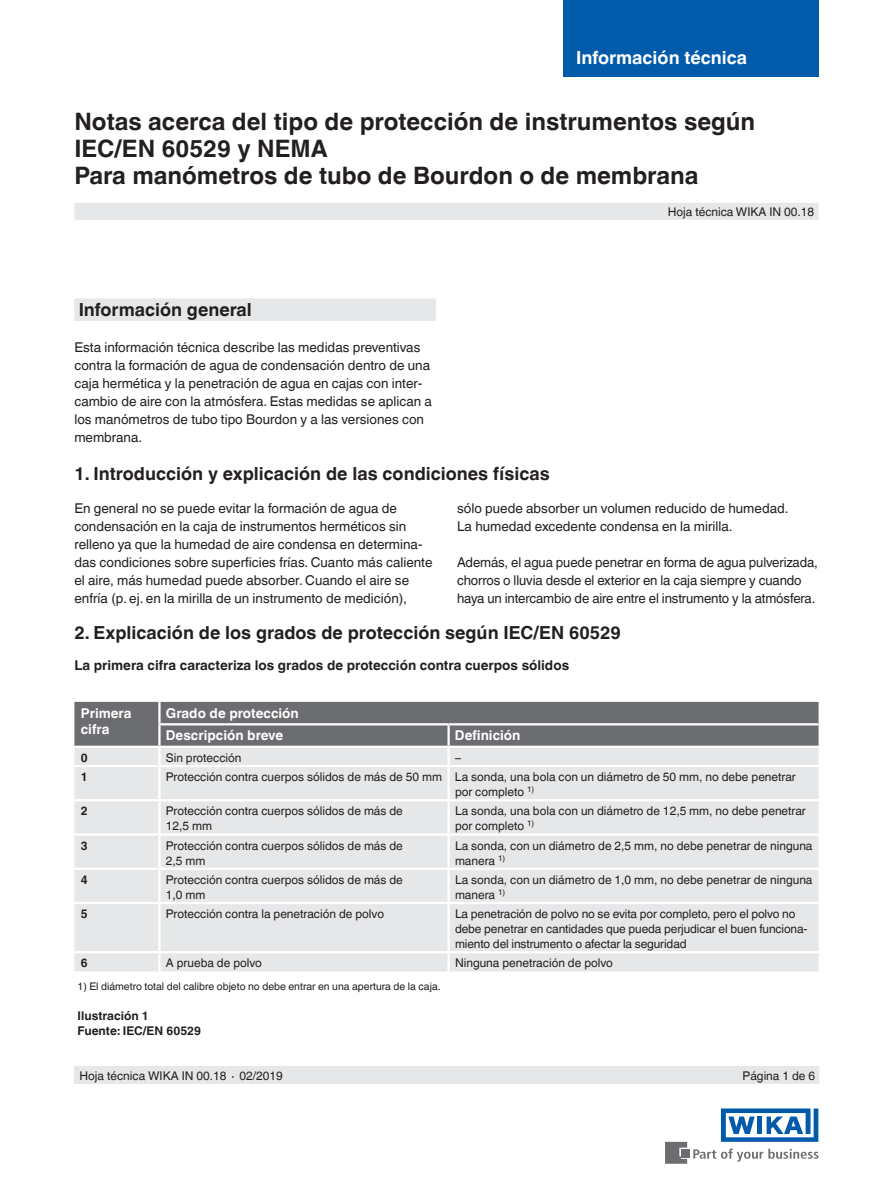
<style>
.page{position:relative;width:893px;height:1188px;background:#fff}
.page>*{position:absolute;margin:0;border:0;box-sizing:border-box;transform-origin:0 0}
.t1{font:700 24px/27px "Helvetica World";color:#231f20}
.t2{font:700 18px "Helvetica World";color:#231f20}
.t3{font:700 18px "Helvetica World";color:#fff}
.t4{font:13.5px/18px "Helvetica World";color:#231f20}
.t5{font:700 13.5px "Helvetica World";color:#231f20}
.t6{font:700 13.5px/16.5px "Helvetica World";color:#fff}
.t7{font:12px/15px "Helvetica World";color:#231f20}
.t8{font:700 12px/15px "Helvetica World";color:#231f20}
.t9{font:10.5px "Helvetica World";color:#231f20}
</style>
<div class="page">
<svg style="left:693px;top:1149px;width:126px;height:13px"></svg>
<div style="left:682px;top:1150px;width:8px;height:8px;background:#6c6d70"></div>
<svg style="left:665px;top:1142px;width:22px;height:22px"></svg>
<svg style="left:721px;top:1108px;width:97px;height:34px"></svg>
<div style="left:563px;top:0;width:256px;height:76px;background:#015aaa"></div>
<div style="left:74px;top:203px;width:745px;height:17px;background:#e6e7e9"></div>
<div style="left:74px;top:1066px;width:745px;height:18px;background:#e6e7e9"></div>
<div style="left:74px;top:298px;width:362px;height:23px;background:#e6e7e9"></div>
<div style="left:74px;top:702px;width:745px;height:44px;background:#6c6d70"></div>
<div style="left:74px;top:748px;width:745px;height:223px;background:#e6e7e9"></div>
<hr style="left:158px;top:702px;width:3px;height:21px;background:#fff">
<hr style="left:158px;top:725px;width:3px;height:21px;background:#fff">
<hr style="left:158px;top:723px;width:291px;height:2px;background:#fff">
<hr style="left:449px;top:723px;width:370px;height:2px;background:#fff">
<hr style="left:447px;top:725px;width:3px;height:21px;background:#fff">
<hr style="left:158px;top:748px;width:3px;height:17px;background:#fff">
<hr style="left:447px;top:748px;width:3px;height:17px;background:#fff">
<hr style="left:74px;top:765px;width:85px;height:2px;background:#fff">
<hr style="left:159px;top:765px;width:290px;height:2px;background:#fff">
<hr style="left:158px;top:767px;width:3px;height:32px;background:#fff">
<hr style="left:449px;top:765px;width:370px;height:2px;background:#fff">
<hr style="left:447px;top:767px;width:3px;height:32px;background:#fff">
<hr style="left:74px;top:799px;width:85px;height:2px;background:#fff">
<hr style="left:159px;top:799px;width:290px;height:2px;background:#fff">
<hr style="left:158px;top:801px;width:3px;height:32px;background:#fff">
<hr style="left:449px;top:799px;width:370px;height:2px;background:#fff">
<hr style="left:447px;top:801px;width:3px;height:32px;background:#fff">
<hr style="left:74px;top:833px;width:85px;height:3px;background:#fff">
<hr style="left:159px;top:833px;width:290px;height:3px;background:#fff">
<hr style="left:158px;top:836px;width:3px;height:32px;background:#fff">
<hr style="left:449px;top:833px;width:370px;height:3px;background:#fff">
<hr style="left:447px;top:836px;width:3px;height:32px;background:#fff">
<hr style="left:74px;top:868px;width:85px;height:2px;background:#fff">
<hr style="left:159px;top:868px;width:290px;height:2px;background:#fff">
<hr style="left:158px;top:870px;width:3px;height:32px;background:#fff">
<hr style="left:449px;top:868px;width:370px;height:2px;background:#fff">
<hr style="left:447px;top:870px;width:3px;height:32px;background:#fff">
<hr style="left:74px;top:902px;width:85px;height:2px;background:#fff">
<hr style="left:159px;top:902px;width:290px;height:2px;background:#fff">
<hr style="left:158px;top:904px;width:3px;height:47px;background:#fff">
<hr style="left:449px;top:902px;width:370px;height:2px;background:#fff">
<hr style="left:447px;top:904px;width:3px;height:47px;background:#fff">
<hr style="left:74px;top:951px;width:85px;height:2px;background:#fff">
<hr style="left:159px;top:951px;width:290px;height:2px;background:#fff">
<hr style="left:158px;top:953px;width:3px;height:18px;background:#fff">
<hr style="left:449px;top:951px;width:370px;height:2px;background:#fff">
<hr style="left:447px;top:953px;width:3px;height:18px;background:#fff">
<h2 class="t3" style="left:576px;top:47px;width:172px">Información técnica</h2>
<h1 class="t1" style="left:74px;top:108px;width:682px">Notas acerca del tipo de protección de instrumentos según<br>IEC/EN 60529 y NEMA<br>Para manómetros de tubo de Bourdon o de membrana</h1>
<h2 class="t2" style="left:79px;top:299px;width:175px">Información general</h2>
<p class="t4" style="left:74px;top:338px;width:359px">Esta información técnica describe las medidas preventivas contra la formación de agua de condensación dentro de una caja hermética y la penetración de agua en cajas con inter&shy;cambio de aire con la atmósfera. Estas medidas se aplican a los manómetros de tubo tipo Bourdon y a las versiones con membrana.</p>
<p class="t7" style="left:668px;top:204px;width:148px">Hoja técnica WIKA IN 00.18</p>
<h2 class="t2" style="left:74px;top:464px;width:477px">1. Introducción y explicación de las condiciones físicas</h2>
<p class="t4" style="left:457px;top:500px;width:333px">sólo puede absorber un volumen reducido de humedad.<br>La humedad excedente condensa en la mirilla.</p>
<p class="t4" style="left:457px;top:554px;width:362px">Además, el agua puede penetrar en forma de agua pulverizada, chorros o lluvia desde el exterior en la caja siempre y cuando haya un intercambio de aire entre el instrumento y la atmósfera.</p>
<h2 class="t2" style="left:74px;top:622px;width:548px">2. Explicación de los grados de protección según IEC/EN 60529</h2>
<p class="t5" style="left:74px;top:658px;width:496px">La primera cifra caracteriza los grados de protección contra cuerpos sólidos</p>
<p class="t6" style="left:81px;top:705px;width:52px">Primera cifra</p>
<p class="t6" style="left:166px;top:702px;width:134px;line-height:22.5px">Grado de protección<br>Descripción breve</p>
<p class="t4" style="left:74px;top:500px;width:360px">En general no se puede evitar la formación de agua de condensación en la caja de instrumentos herméticos sin relleno ya que la humedad de aire condensa en determina&shy;das condiciones sobre superficies frías. Cuanto más caliente el aire, más humedad puede absorber. Cuando el aire se enfría (p. ej. en la mirilla de un instrumento de medición),</p>
<p class="t6" style="left:455px;top:728px;width:67px">Definición</p>
<p class="t8" style="left:81px;top:750px;width:8px">0</p>
<p class="t7" style="left:166px;top:750px;width:77px">Sin protección</p>
<p class="t7" style="left:455px;top:750px;width:7px">–</p>
<p class="t8" style="left:81px;top:769px;width:8px">1</p>
<p class="t7" style="left:455px;top:769px;width:342px;text-indent:-289px">Protección contra cuerpos sólidos de más de 50 mm La sonda, una bola con un diámetro de 50 mm, no debe penetrar por completo <sup>1)</sup></p>
<p class="t8" style="left:81px;top:804px;width:8px">2</p>
<p class="t7" style="left:166px;top:804px;width:239px">Protección contra cuerpos sólidos de más de<br>12,5 mm</p>
<p class="t7" style="left:455px;top:804px;width:352px">La sonda, una bola con un diámetro de 12,5 mm, no debe penetrar por completo <sup>1)</sup></p>
<p class="t8" style="left:81px;top:838px;width:8px">3</p>
<p class="t7" style="left:166px;top:838px;width:239px">Protección contra cuerpos sólidos de más de<br>2,5 mm</p>
<p class="t7" style="left:455px;top:838px;width:359px">La sonda, con un diámetro de 2,5 mm, no debe penetrar de ninguna manera <sup>1)</sup></p>
<p class="t8" style="left:81px;top:872px;width:8px">4</p>
<p class="t7" style="left:166px;top:872px;width:239px">Protección contra cuerpos sólidos de más de<br>1,0 mm</p>
<p class="t7" style="left:455px;top:872px;width:359px">La sonda, con un diámetro de 1,0 mm, no debe penetrar de ninguna manera <sup>1)</sup></p>
<p class="t8" style="left:81px;top:906px;width:8px">5</p>
<p class="t7" style="left:166px;top:906px;width:220px">Protección contra la penetración de polvo</p>
<p class="t7" style="left:455px;top:906px;width:354px">La penetración de polvo no se evita por completo, pero el polvo no debe penetrar en cantidades que pueda perjudicar el buen funciona&shy;miento del instrumento o afectar la seguridad</p>
<p class="t8" style="left:81px;top:956px;width:8px">6</p>
<p class="t7" style="left:166px;top:956px;width:98px">A prueba de polvo</p>
<p class="t7" style="left:455px;top:956px;width:159px">Ninguna penetración de polvo</p>
<p class="t9" style="left:78px;top:981px;width:365px">1) El diámetro total del calibre objeto no debe entrar en una apertura de la caja.</p>
<p class="t8" style="left:78px;top:1009px;width:125px">Ilustración 1<br>Fuente: IEC/EN 60529</p>
<p class="t7" style="left:80px;top:1068px;width:205px">Hoja técnica WIKA IN 00.18 ∙ 02/2019</p>
<p class="t7" style="left:743px;top:1068px;width:74px">Página 1 de 6</p>
</div>
